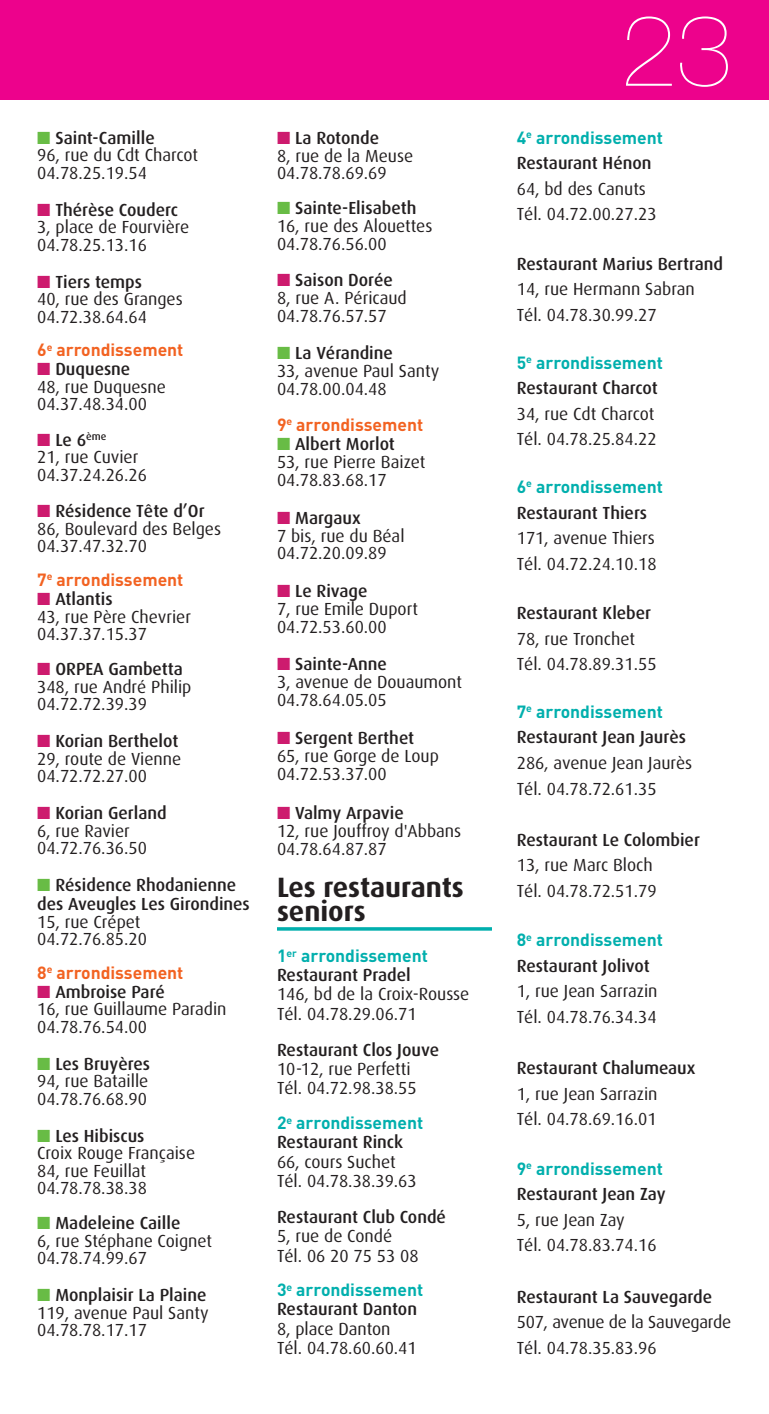
<style>
.page{position:relative;width:769px;height:1414px;background:#fff}
.page>*{position:absolute;margin:0;border:0;box-sizing:border-box;transform-origin:0 0}
.t1{font:200 100.1px "Helvetica Neue";color:#fff}
.t2{font:700 28px/24.3px "Dax";color:#231f20}
.t3{font:17.5px/17.5px "Dax";color:#231f20}
.t4{font:500 17.5px/19.2px "Dax";color:#231f20}
.t5{font:700 17.5px "DIN";color:#00afad}
.t6{font:700 17.5px "DIN";color:#f26221}
.s1{color:#68bc45}
.s2{font-weight:500}
.s3{color:#cd1b6e}
</style>
<div class="page">
<div style="left:0;top:0;width:769px;height:99px;background:#ed028c"></div>
<svg style="left:277px;top:927px;width:215px;height:4px"></svg>
<p class="t3" style="left:37px;top:130px;width:162px"><span class="s1">■</span> <span class="s2">Saint-Camille<br></span>96, rue du Cdt Charcot<br>04.78.25.19.54</p>
<p class="t3" style="left:37px;top:202px;width:154px"><span class="s3">■</span> <span class="s2">Thérèse Couderc<br></span>3, place de Fourvière<br>04.78.25.13.16</p>
<p class="t3" style="left:37px;top:274px;width:147px"><span class="s3">■</span> <span class="s2">Tiers temps<br></span>40, rue des Granges<br>04.72.38.64.64</p>
<p class="t6" style="left:37px;top:340px;width:148px">6<sup>e</sup> arrondissement</p>
<p class="t3" style="left:37px;top:362px;width:130px"><span class="s3">■</span> <span class="s2">Duquesne<br></span>48, rue Duquesne<br>04.37.48.34.00</p>
<p class="t3" style="left:37px;top:432px;width:111px"><span class="s3">■</span> <span class="s2">Le 6</span><sup>ème<br></sup>21, rue Cuvier<br>04.37.24.26.26</p>
<p class="t3" style="left:37px;top:504px;width:185px"><span class="s3">■</span> <span class="s2">Résidence Tête d’Or<br></span>86, Boulevard des Belges<br>04.37.47.32.70</p>
<p class="t6" style="left:37px;top:569px;width:148px">7<sup>e</sup> arrondissement</p>
<p class="t3" style="left:37px;top:591px;width:155px"><span class="s3">■</span> <span class="s2">Atlantis<br></span>43, rue Père Chevrier<br>04.37.37.15.37</p>
<p class="t3" style="left:37px;top:661px;width:156px"><span class="s3">■</span> <span class="s2">ORPEA Gambetta<br></span>348, rue André Philip<br>04.72.72.39.39</p>
<p class="t3" style="left:37px;top:733px;width:146px"><span class="s3">■</span> <span class="s2">Korian Berthelot<br></span>29, route de Vienne<br>04.72.72.27.00</p>
<p class="t3" style="left:37px;top:805px;width:131px"><span class="s3">■</span> <span class="s2">Korian Gerland<br></span>6, rue Ravier<br>04.72.76.36.50</p>
<p class="t4" style="left:37px;top:876px;width:214px"><span class="s1">■</span> Résidence Rhodanienne des Aveugles Les Girondines</p>
<p class="t3" style="left:37px;top:914px;width:111px">15, rue Crépet<br>04.72.76.85.20</p>
<p class="t6" style="left:37px;top:962px;width:148px">8<sup>e</sup> arrondissement</p>
<p class="t3" style="left:37px;top:984px;width:191px"><span class="s3">■</span> <span class="s2">Ambroise Paré<br></span>16, rue Guillaume Paradin<br>04.78.76.54.00</p>
<p class="t3" style="left:37px;top:1056px;width:114px;text-align:justify"><span class="s1">■</span> <span class="s2">Les Bruyères </span>94, rue Bataille 04.78.76.68.90</p>
<p class="t3" style="left:37px;top:1128px;width:159px"><span class="s1">■</span> <span class="s2">Les Hibiscus<br></span>Croix Rouge Française<br>84, rue Feuillat<br>04.78.78.38.38</p>
<p class="t3" style="left:37px;top:1215px;width:176px"><span class="s1">■</span> <span class="s2">Madeleine Caille<br></span>6, rue Stéphane Coignet<br>04.78.74.99.67</p>
<p class="t3" style="left:37px;top:1287px;width:173px"><span class="s1">■</span> <span class="s2">Monplaisir La Plaine<br></span>119, avenue Paul Santy<br>04.78.78.17.17</p>
<p class="t3" style="left:277px;top:130px;width:138px"><span class="s3">■</span> <span class="s2">La Rotonde<br></span>8, rue de la Meuse<br>04.78.78.69.69</p>
<p class="t3" style="left:277px;top:200px;width:157px"><span class="s1">■</span> <span class="s2">Sainte-Elisabeth<br></span>16, rue des Alouettes<br>04.78.76.56.00</p>
<p class="t3" style="left:277px;top:272px;width:131px"><span class="s3">■</span> <span class="s2">Saison Dorée<br></span>8, rue A. Péricaud<br>04.78.76.57.57</p>
<p class="t3" style="left:277px;top:345px;width:164px"><span class="s1">■</span> <span class="s2">La Vérandine<br></span>33, avenue Paul Santy<br>04.78.00.04.48</p>
<p class="t6" style="left:277px;top:414px;width:148px">9<sup>e</sup> arrondissement</p>
<p class="t3" style="left:277px;top:436px;width:150px"><span class="s1">■</span> <span class="s2">Albert Morlot<br></span>53, rue Pierre Baizet<br>04.78.83.68.17</p>
<p class="t3" style="left:277px;top:510px;width:129px"><span class="s3">■</span> <span class="s2">Margaux<br></span>7 bis, rue du Béal<br>04.72.20.09.89</p>
<p class="t3" style="left:277px;top:583px;width:142px"><span class="s3">■</span> <span class="s2">Le Rivage<br></span>7, rue Emile Duport<br>04.72.53.60.00</p>
<p class="t3" style="left:277px;top:656px;width:187px"><span class="s3">■</span> <span class="s2">Sainte-Anne<br></span>3, avenue de Douaumont<br>04.78.64.05.05</p>
<p class="t3" style="left:277px;top:730px;width:163px"><span class="s3">■</span> <span class="s2">Sergent Berthet<br></span>65, rue Gorge de Loup<br>04.72.53.37.00</p>
<p class="t3" style="left:277px;top:805px;width:186px"><span class="s3">■</span> <span class="s2">Valmy Arpavie<br></span>12, rue Jouffroy d'Abbans<br>04.78.64.87.87</p>
<h2 class="t2" style="left:277px;top:876px;width:188px">Les restaurants seniors</h2>
<p class="t5" style="left:277px;top:946px;width:152px">1<sup>er</sup> arrondissement</p>
<p class="t4" style="left:277px;top:967px;width:135px">Restaurant Pradel</p>
<p class="t3" style="left:277px;top:986px;width:194px;line-height:19.1px">146, bd de la Croix-Rousse<br>Tél. 04.78.29.06.71</p>
<p class="t4" style="left:277px;top:1041px;width:164px">Restaurant Clos Jouve</p>
<p class="t3" style="left:277px;top:1061px;width:141px;line-height:19.1px">10-12, rue Perfetti<br>Tél. 04.72.98.38.55</p>
<p class="t5" style="left:277px;top:1113px;width:148px">2<sup>e</sup> arrondissement</p>
<p class="t4" style="left:277px;top:1134px;width:128px">Restaurant Rinck</p>
<p class="t3" style="left:277px;top:1153px;width:141px;line-height:19.1px">66, cours Suchet<br>Tél. 04.78.38.39.63</p>
<p class="t4" style="left:277px;top:1208px;width:171px">Restaurant Club Condé</p>
<p class="t3" style="left:277px;top:1228px;width:143px;line-height:19.1px">5, rue de Condé<br>Tél. 06 20 75 53 08</p>
<p class="t5" style="left:277px;top:1280px;width:148px">3<sup>e</sup> arrondissement</p>
<p class="t4" style="left:277px;top:1301px;width:142px">Restaurant Danton</p>
<p class="t3" style="left:277px;top:1320px;width:141px;line-height:19.1px">8, place Danton<br>Tél. 04.78.60.60.41</p>
<h1 class="t1" style="left:620px;top:-7px;width:113px">23</h1>
<p class="t5" style="left:517px;top:127px;width:148px">4<sup>e</sup> arrondissement</p>
<p class="t4" style="left:517px;top:155px;width:136px">Restaurant Hénon</p>
<p class="t3" style="left:517px;top:177px;width:141px;line-height:25.6px">64, bd des Canuts<br>Tél. 04.72.00.27.23</p>
<p class="t4" style="left:517px;top:255px;width:208px">Restaurant Marius Bertrand</p>
<p class="t3" style="left:517px;top:278px;width:179px;line-height:25.6px">14, rue Hermann Sabran<br>Tél. 04.78.30.99.27</p>
<p class="t5" style="left:517px;top:352px;width:148px">5<sup>e</sup> arrondissement</p>
<p class="t4" style="left:517px;top:379px;width:142px">Restaurant Charcot</p>
<p class="t3" style="left:517px;top:402px;width:141px;line-height:25.6px">34, rue Cdt Charcot<br>Tél. 04.78.25.84.22</p>
<p class="t5" style="left:517px;top:477px;width:148px">6<sup>e</sup> arrondissement</p>
<p class="t4" style="left:517px;top:504px;width:132px">Restaurant Thiers</p>
<p class="t3" style="left:517px;top:526px;width:141px;line-height:25.6px">171, avenue Thiers<br>Tél. 04.72.24.10.18</p>
<p class="t4" style="left:517px;top:604px;width:136px">Restaurant Kleber</p>
<p class="t3" style="left:517px;top:627px;width:141px;line-height:25.6px">78, rue Tronchet<br>Tél. 04.78.89.31.55</p>
<p class="t5" style="left:517px;top:701px;width:148px">7<sup>e</sup> arrondissement</p>
<p class="t4" style="left:517px;top:729px;width:171px">Restaurant Jean Jaurès</p>
<p class="t3" style="left:517px;top:751px;width:177px;line-height:25.6px">286, avenue Jean Jaurès<br>Tél. 04.78.72.61.35</p>
<p class="t4" style="left:517px;top:831px;width:185px">Restaurant Le Colombier</p>
<p class="t3" style="left:517px;top:853px;width:141px;line-height:25.6px">13, rue Marc Bloch<br>Tél. 04.78.72.51.79</p>
<p class="t5" style="left:517px;top:930px;width:148px">8<sup>e</sup> arrondissement</p>
<p class="t4" style="left:517px;top:957px;width:135px">Restaurant Jolivot</p>
<p class="t3" style="left:517px;top:980px;width:142px;line-height:25.6px">1, rue Jean Sarrazin<br>Tél. 04.78.76.34.34</p>
<p class="t4" style="left:517px;top:1059px;width:180px">Restaurant Chalumeaux</p>
<p class="t3" style="left:517px;top:1082px;width:142px;line-height:25.6px">1, rue Jean Sarrazin<br>Tél. 04.78.69.16.01</p>
<p class="t5" style="left:517px;top:1158px;width:148px">9<sup>e</sup> arrondissement</p>
<p class="t4" style="left:517px;top:1186px;width:150px">Restaurant Jean Zay</p>
<p class="t3" style="left:517px;top:1208px;width:141px;line-height:25.6px">5, rue Jean Zay<br>Tél. 04.78.83.74.16</p>
<p class="t4" style="left:517px;top:1288px;width:197px">Restaurant La Sauvegarde</p>
<p class="t3" style="left:517px;top:1310px;width:216px;line-height:25.6px">507, avenue de la Sauvegarde<br>Tél. 04.78.35.83.96</p>
</div>
